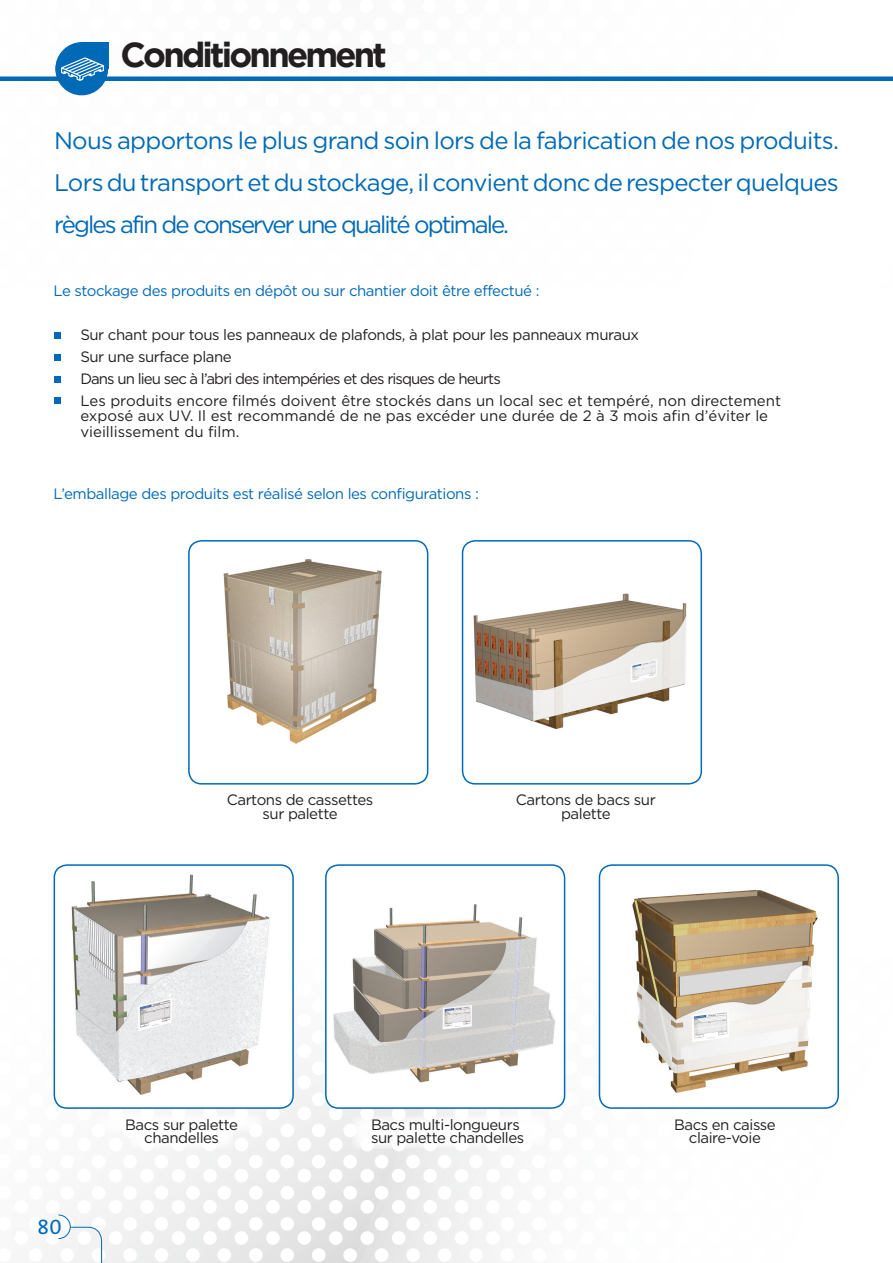
<style>
.page{position:relative;width:893px;height:1263px;background:#fff}
.page>*{position:absolute;margin:0;border:0;box-sizing:border-box;transform-origin:0 0}
.t1{font:700 34.5px "Gotham";letter-spacing:-.08em;color:#231f20}
.t2{font:24px "Gotham";letter-spacing:-.03em;color:#016ab6}
.t3{font:24px "Gotham";letter-spacing:-.08em;color:#016ab6}
.t4{font:21px "The Sans Caps";color:#016ab6}
.t5{font:15px/13.5px "Gotham";letter-spacing:-.03em;color:#231f20;text-align:center}
.t6{font:15px/15px "Gotham";color:#231f20}
.t7{font:15px "Gotham";letter-spacing:-.03em;color:#016ab6}
.t8{font:15px "Gotham";letter-spacing:-.06em;color:#231f20}
</style>
<div class="page">
<svg style="left:40px;top:924px;width:799px;height:339px"></svg>
<div style="left:0;top:76px;width:893px;height:5px;background:#016ab6"></div>
<div style="left:82px;top:42px;width:26px;height:26px;background:#016ab6"></div>
<div style="left:56px;top:42px;width:52px;height:53px;background:#016ab6;border-radius:50%"></div>
<svg style="left:61px;top:57px;width:43px;height:24px"></svg>
<svg style="left:98px;top:1113px;width:165px;height:37px"></svg>
<svg style="left:351px;top:1115px;width:195px;height:35px"></svg>
<svg style="left:659px;top:1115px;width:134px;height:34px"></svg>
<div style="left:188px;top:540px;width:240px;height:244px;border:2px solid #016ab6;border-radius:13px"></div>
<div style="left:54px;top:865px;width:239px;height:243px;background:#fff;border-radius:13px"></div>
<div style="left:54px;top:864px;width:240px;height:245px;border:2px solid #016ab6;border-radius:13px"></div>
<div style="left:462px;top:540px;width:240px;height:244px;border:2px solid #016ab6;border-radius:13px"></div>
<div style="left:326px;top:865px;width:239px;height:243px;background:#fff;border-radius:13px"></div>
<div style="left:325px;top:864px;width:240px;height:245px;border:2px solid #016ab6;border-radius:13px"></div>
<div style="left:599px;top:865px;width:239px;height:243px;background:#fff;border-radius:13px"></div>
<div style="left:599px;top:864px;width:240px;height:245px;border:2px solid #016ab6;border-radius:13px"></div>
<img style="left:473px;top:593px;width:214px;height:136px">
<img style="left:223px;top:559px;width:159px;height:185px">
<img style="left:333px;top:904px;width:222px;height:179px">
<img style="left:632px;top:889px;width:186px;height:204px">
<img style="left:71px;top:874px;width:199px;height:221px">
<div style="left:54px;top:332px;width:7px;height:6px;background:#016ab6"></div>
<div style="left:54px;top:354px;width:7px;height:7px;background:#016ab6"></div>
<div style="left:54px;top:376px;width:7px;height:7px;background:#016ab6"></div>
<div style="left:54px;top:397px;width:7px;height:7px;background:#016ab6"></div>
<svg style="left:58px;top:1214px;width:44px;height:49px"></svg>
<p class="t1" style="left:120px;top:34px;width:268px">Conditionnement</p>
<p class="t2" style="left:54px;top:128px;width:786px">Nous apportons le plus grand soin lors de la fabrication de nos produits.</p>
<p class="t2" style="left:54px;top:170px;width:786px">Lors du transport et du stockage, il convient donc de respecter quelques</p>
<p class="t3" style="left:54px;top:212px;width:457px">règles afin de conserver une qualité optimale.</p>
<p class="t7" style="left:53px;top:282px;width:488px">Le stockage des produits en dépôt ou sur chantier doit être effectué :</p>
<p class="t5" style="left:53px;top:328px;width:587px">• Sur chant pour tous les panneaux de plafonds, à plat pour les panneaux muraux</p>
<p class="t5" style="left:53px;top:350px;width:180px">• Sur une surface plane</p>
<p class="t8" style="left:53px;top:370px;width:449px">• Dans un lieu sec à l’abri des intempéries et des risques de heurts</p>
<p class="t6" style="left:80px;top:393px;width:702px;text-indent:-27px">• Les produits encore filmés doivent être stockés dans un local sec et tempéré, non directement exposé aux UV. Il est recommandé de ne pas excéder une durée de 2 à 3 mois afin d’éviter le</p>
<p class="t6" style="left:80px;top:424px;width:161px">vieillissement du film.</p>
<p class="t7" style="left:53px;top:485px;width:427px">L’emballage des produits est réalisé selon les configurations :</p>
<p class="t5" style="left:227px;top:793px;width:148px">Cartons de cassettes sur palette</p>
<p class="t5" style="left:516px;top:793px;width:141px">Cartons de bacs sur palette</p>
<p class="t4" style="left:38px;top:1209px;width:26px">80</p>
<p class="t5" style="left:125px;top:1117px;width:114px">Bacs sur palette chandelles</p>
<p class="t5" style="left:371px;top:1117px;width:155px;text-align:left">Bacs multi-longueurs sur palette chandelles</p>
<p class="t5" style="left:674px;top:1117px;width:103px">Bacs en caisse claire-voie</p>
</div>
